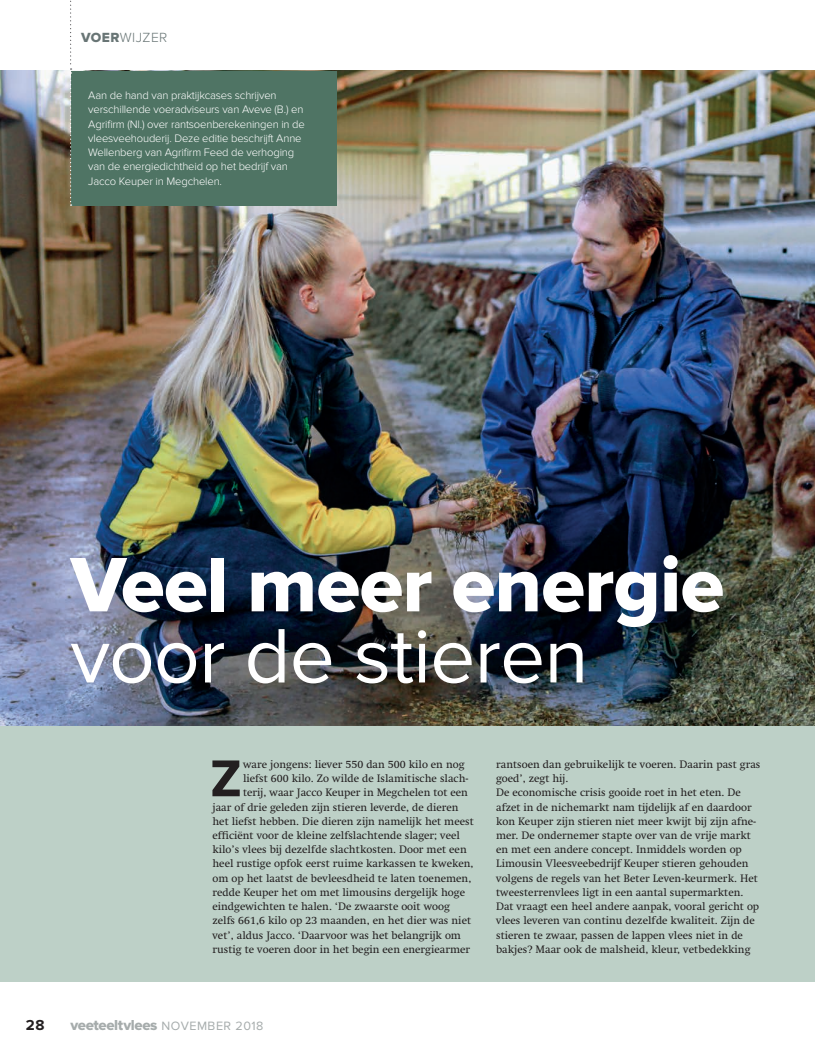
<style>
.page{position:relative;width:815px;height:1052px;background:#fff}
.page>*{position:absolute;margin:0;border:0;box-sizing:border-box;transform-origin:0 0}
.t1{font:80px "Proxima Nova Extrabld";letter-spacing:-.01em;color:#fff}
.t2{font:80px "Proxima Nova";letter-spacing:-.01em;color:#fff}
.t3{font:700 53.62px "Proxima Nova";color:#231f20}
.t4{font:15px "Proxima Nova Extrabld";letter-spacing:-.025em;color:#a6acac}
.t5{font:700 15px "Proxima Nova";color:#231f20}
.t6{font:300 13.75px "Proxima Nova";color:#687575}
.t7{font:300 11.25px/14.2px "Proxima Nova";letter-spacing:-.015em;color:#fff}
.t8{font:11px/14.2px "Swift LT Pro";color:#231f20}
.s1{font-family:"Proxima Nova Extrabld";font-weight:400}
.s2{font-family:"Proxima Nova";font-size:12.5px}
</style>
<div class="page">
<div style="left:0;top:725px;width:814px;height:256px;background:#bdd0c7"></div>
<img style="left:0;top:71px;width:814px;height:654px">
<div style="left:71px;top:71px;width:265px;height:135px;background:#4f7464"></div>
<svg style="left:70px;top:0;width:2px;height:206px"></svg>
<p class="t6" style="left:81px;top:30px;width:88px"><span class="s1">VOER</span>WIJZER</p>
<p class="t7" style="left:88px;top:88px;width:218px">Aan de hand van praktijkcases schrijven verschillende voeradviseurs van Aveve (B.) en Agrifirm (Nl.) over rantsoenberekeningen in de vleesveehouderij. Deze editie beschrijft Anne Wellenberg van Agrifirm Feed de verhoging van de energiedichtheid op het bedrijf van Jacco Keuper in Megchelen.</p>
<h1 class="t1" style="left:71px;top:538px;width:655px">Veel meer energie</h1>
<h1 class="t2" style="left:71px;top:610px;width:519px">voor de stieren</h1>
<h3 class="t5" style="left:26px;top:1016px;width:20px">28</h3>
<h2 class="t3" style="left:210px;top:747px;width:33px">Z</h2>
<p class="t8" style="left:243px;top:757px;width:223px">ware jongens: liever 550 dan 500 kilo en nog</p>
<p class="t8" style="left:243px;top:771px;width:227px">liefst 600 kilo. Zo wilde de Islamitische slach-</p>
<p class="t8" style="left:243px;top:785px;width:226px">terĳ, waar Jacco Keuper in Megchelen tot een</p>
<p class="t8" style="left:212px;top:799px;width:247px">jaar of drie geleden zĳn stieren leverde, de dieren</p>
<p class="t8" style="left:212px;top:814px;width:263px">het liefst hebben. Die dieren zĳn namelĳk het meest</p>
<p class="t8" style="left:212px;top:828px;width:249px">efficiënt voor de kleine zelfslachtende slager; veel</p>
<p class="t8" style="left:212px;top:842px;width:256px">kilo’s vlees bĳ dezelfde slachtkosten. Door met een</p>
<p class="t8" style="left:212px;top:856px;width:262px">heel rustige opfok eerst ruime karkassen te kweken,</p>
<p class="t8" style="left:212px;top:871px;width:260px">om op het laatst de bevleesdheid te laten toenemen,</p>
<p class="t8" style="left:212px;top:885px;width:254px">redde Keuper het om met limousins dergelĳk hoge</p>
<p class="t8" style="left:212px;top:899px;width:239px">eindgewichten te halen. ‘De zwaarste ooit woog</p>
<p class="t8" style="left:212px;top:913px;width:260px">zelfs 661,6 kilo op 23 maanden, en het dier was niet</p>
<p class="t8" style="left:212px;top:927px;width:250px">vet’, aldus Jacco. ‘Daarvoor was het belangrĳk om</p>
<p class="t8" style="left:212px;top:942px;width:259px">rustig te voeren door in het begin een energiearmer</p>
<p class="t8" style="left:496px;top:757px;width:266px">rantsoen dan gebruikelĳk te voeren. Daarin past gras goed’, zegt hĳ.<br>De economische crisis gooide roet in het eten. De afzet in de nichemarkt nam tĳdelĳk af en daardoor kon Keuper zĳn stieren niet meer kwĳt bĳ zĳn afne&shy;mer. De ondernemer stapte over van de vrĳe markt en met een andere concept. Inmiddels worden op Limousin Vleesveebedrĳf Keuper stieren gehouden volgens de regels van het Beter Leven-keurmerk. Het tweesterrenvlees ligt in een aantal supermarkten.<br>Dat vraagt een heel andere aanpak, vooral gericht op vlees leveren van continu dezelfde kwaliteit. Zĳn de stieren te zwaar, passen de lappen vlees niet in de bakjes? Maar ook de malsheid, kleur, vetbedekking</p>
<h3 class="t4" style="left:71px;top:1016px;width:194px">veeteeltvlees <span class="s2">NOVEMBER 2018</span></h3>
</div>
